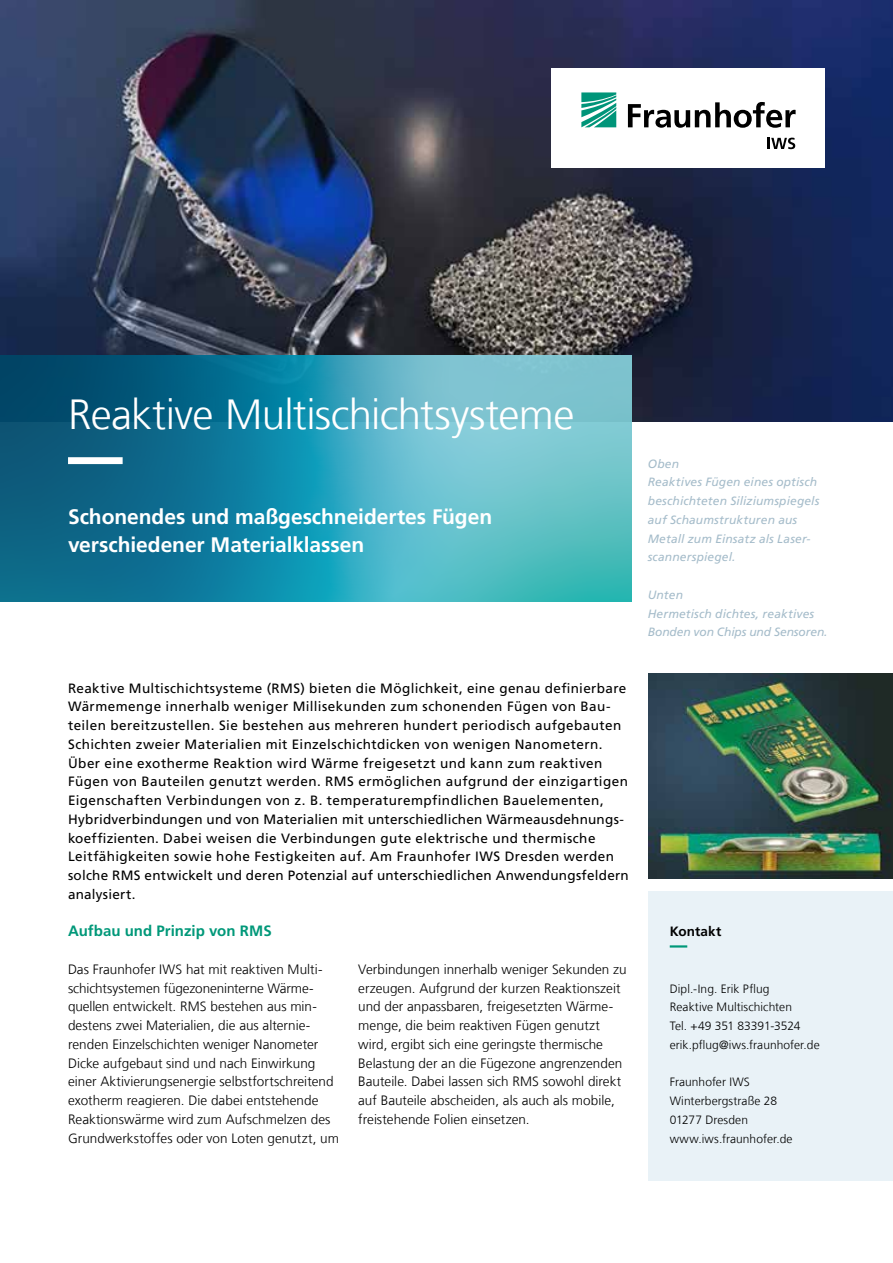
<style>
.page{position:relative;width:893px;height:1263px;background:#fff}
.page>*{position:absolute;margin:0;border:0;box-sizing:border-box;transform-origin:0 0}
.t1{font:300 42px "Frutiger LT Com";letter-spacing:-.015em;color:#fff}
.t2{font:700 21px/27.3px "Frutiger LT Com";letter-spacing:-.005em;color:#fff}
.t3{font:700 15px "Frutiger LT Com";color:#009879}
.t4{font:13.5px/18.8px "Frutiger LT Com";letter-spacing:.03em;color:#000}
.t5{font:300 13.5px/18.8px "Frutiger LT Com";letter-spacing:.005em;color:#000}
.t6{font:700 13.5px "Frutiger LT Com";letter-spacing:.005em;color:#000}
.t7{font:italic 12px/18.8px "Frutiger LT Com";letter-spacing:.015em;color:#a5bcca}
.t8{font:300 12px/18.8px "Frutiger LT Com";letter-spacing:.005em;color:#000}
</style>
<div class="page">
<img style="left:0;top:0;width:893px;height:421px">
<svg style="left:0;top:355px;width:631px;height:247px;background:#3495ac"></svg>
<div style="left:552px;top:68px;width:273px;height:99px;background:#fff"></div>
<svg style="left:581px;top:92px;width:35px;height:35px"></svg>
<svg style="left:628px;top:102px;width:168px;height:26px"></svg>
<svg style="left:768px;top:138px;width:27px;height:11px"></svg>
<svg style="left:68px;top:457px;width:521px;height:7px;background:#56acc1"></svg>
<div style="left:648px;top:891px;width:245px;height:289px;background:#e9f2f7"></div>
<svg style="left:670px;top:945px;width:18px;height:2px"></svg>
<img style="left:648px;top:674px;width:245px;height:205px">
<h1 class="t1" style="left:68px;top:390px;width:508px">Reaktive Multischichtsysteme</h1>
<h2 class="t2" style="left:68px;top:504px;width:426px">Schonendes und maßgeschneidertes Fügen verschiedener Materialklassen</h2>
<p class="t4" style="left:68px;top:679px;width:562px">Reaktive Multischichtsysteme (RMS) bieten die Möglichkeit, eine genau definierbare Wärmemenge innerhalb weniger Millisekunden zum schonenden Fügen von Bau&shy;teilen bereitzustellen. Sie bestehen aus mehreren hundert periodisch aufgebauten Schichten zweier Materialien mit Einzelschichtdicken von wenigen Nanometern.<br>Über eine exotherme Reaktion wird Wärme freigesetzt und kann zum reaktiven Fügen von Bauteilen genutzt werden. RMS ermöglichen aufgrund der einzigartigen Eigenschaften Verbindungen von z. B. temperaturempfindlichen Bauelementen, Hybridverbindungen und von Materialien mit unterschiedlichen Wärmeausdehnungs&shy;koeffizienten. Dabei weisen die Verbindungen gute elektrische und thermische Leitfähigkeiten sowie hohe Festigkeiten auf. Am Fraunhofer IWS Dresden werden solche RMS entwickelt und deren Potenzial auf unterschiedlichen Anwendungsfeldern analysiert.</p>
<p class="t3" style="left:68px;top:922px;width:205px">Aufbau und Prinzip von RMS</p>
<p class="t5" style="left:68px;top:960px;width:272px">Das Fraunhofer IWS hat mit reaktiven Multi&shy;schichtsystemen fügezoneninterne Wärme&shy;quellen entwickelt. RMS bestehen aus min&shy;destens zwei Materialien, die aus alternie&shy;renden Einzelschichten weniger Nanometer Dicke aufgebaut sind und nach Einwirkung einer Aktivierungsenergie selbstfortschreitend exotherm reagieren. Die dabei entstehende Reaktionswärme wird zum Aufschmelzen des Grundwerkstoffes oder von Loten genutzt, um</p>
<p class="t5" style="left:358px;top:960px;width:270px">Verbindungen innerhalb weniger Sekunden zu erzeugen. Aufgrund der kurzen Reaktionszeit und der anpassbaren, freigesetzten Wärme&shy;menge, die beim reaktiven Fügen genutzt wird, ergibt sich eine geringste thermische Belastung der an die Fügezone angrenzenden Bauteile. Dabei lassen sich RMS sowohl direkt auf Bauteile abscheiden, als auch als mobile, freistehende Folien einsetzen.</p>
<p class="t7" style="left:648px;top:454px;width:173px">Oben<br>Reaktives Fügen eines optisch beschichteten Siliziumspiegels auf Schaumstrukturen aus<br>Metall zum Einsatz als Laser&shy;scannerspiegel.</p>
<p class="t7" style="left:648px;top:585px;width:181px">Unten<br>Hermetisch dichtes, reaktives<br>Bonden von Chips und Sensoren.</p>
<p class="t6" style="left:670px;top:924px;width:53px">Kontakt</p>
<p class="t8" style="left:670px;top:979px;width:151px">Dipl.-Ing. Erik Pflug<br>Reaktive Multischichten<br>Tel. +49 351 83391-3524 erik.pflug@iws.fraunhofer.de</p>
<p class="t8" style="left:670px;top:1073px;width:124px">Fraunhofer IWS<br>Winterbergstraße 28<br>01277 Dresden www.iws.fraunhofer.de</p>
</div>
